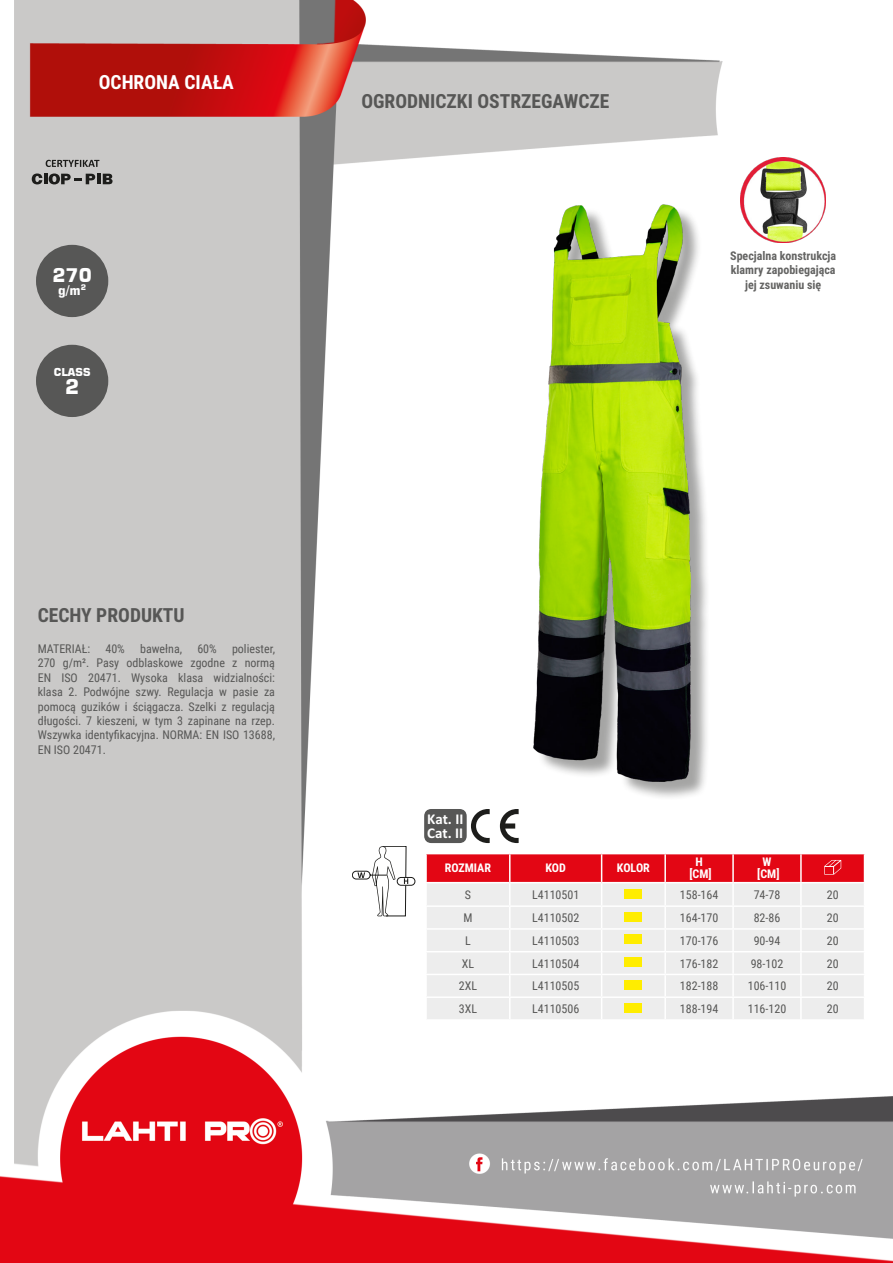
<style>
.page{position:relative;width:893px;height:1263px;background:#fff}
.page>*{position:absolute;margin:0;border:0;box-sizing:border-box;transform-origin:0 0}
.t1{font:700 20.1px "Square 721 BT";color:#fff}
.Lewo_bez_dzielenia{font:700 19.5px "Roboto Condensed";color:#575756}
.MateriaĹ__CECHY{font:700 19.5px "Roboto Condensed";color:#575756}
.Center{font:700 19.5px "Roboto Condensed";color:#fff}
.t2{font:700 18.75px "Square 721 BT";color:#fff}
.t3{font:700 15px/13.8px "Calibri Profix";color:#fff}
.t4{font:700 13.05px "Square 721 BT";color:#fff}
.Opisy{font:12px/14.4px "Roboto Condensed";color:#575756;text-align:justify}
.Center-2{font:12px "Roboto Condensed";color:#575756}
.Ĺšrodek{font:700 12px/14.4px "Roboto Condensed";color:#646463;text-align:center}
.Indeks{font:12px "Roboto Condensed";color:#575756}
.Tabelka_nagĹ_Ăłwek{font:700 12px "Roboto Condensed";color:#fff}
.Ĺšrodek__wymuszenie{font:700 12px "Roboto Condensed";color:#fff}
.Ĺšrodek_bez_dzieleni{font:700 12px "Roboto Condensed";letter-spacing:-.005em;color:#fff}
.t5{font:700 10.8px "Square 721 BT";letter-spacing:-.01em;color:#fff}
</style>
<div class="page">
<img style="left:0;top:0;width:893px;height:1263px">
<div style="left:36px;top:245px;width:72px;height:72px;background:#575756;border-radius:50%"></div>
<div style="left:36px;top:345px;width:72px;height:72px;background:#575756;border-radius:50%"></div>
<div style="left:537px;top:207px;width:174px;height:594px;background:#1d1d1b;opacity:.4"></div>
<img style="left:534px;top:204px;width:157px;height:577px">
<hr style="left:425px;top:854px;width:2px;height:28px;background:#fff">
<hr style="left:425px;top:883px;width:2px;height:22px;background:#fff">
<hr style="left:425px;top:907px;width:2px;height:21px;background:#fff">
<hr style="left:425px;top:930px;width:2px;height:21px;background:#fff">
<hr style="left:425px;top:952px;width:2px;height:22px;background:#fff">
<hr style="left:425px;top:975px;width:2px;height:21px;background:#fff">
<hr style="left:425px;top:998px;width:2px;height:21px;background:#fff">
<hr style="left:425px;top:853px;width:85px;height:1px;background:#fff">
<hr style="left:425px;top:882px;width:85px;height:1px;background:#fff">
<hr style="left:425px;top:905px;width:85px;height:2px;background:#fff">
<hr style="left:425px;top:928px;width:85px;height:2px;background:#fff">
<hr style="left:425px;top:951px;width:85px;height:1px;background:#fff">
<hr style="left:425px;top:974px;width:85px;height:1px;background:#fff">
<hr style="left:425px;top:996px;width:85px;height:2px;background:#fff">
<hr style="left:425px;top:1019px;width:85px;height:2px;background:#fff">
<hr style="left:510px;top:1019px;width:92px;height:2px;background:#fff">
<hr style="left:602px;top:1019px;width:63px;height:2px;background:#fff">
<hr style="left:665px;top:1019px;width:68px;height:2px;background:#fff">
<hr style="left:733px;top:1019px;width:68px;height:2px;background:#fff">
<hr style="left:801px;top:1019px;width:64px;height:2px;background:#fff">
<svg style="left:426px;top:853px;width:439px;height:166px;background:#ecc8ca"></svg>
<div style="left:625px;top:889px;width:17px;height:10px;background:#ffed00"></div>
<div style="left:625px;top:912px;width:17px;height:9px;background:#ffed00"></div>
<div style="left:625px;top:934px;width:17px;height:10px;background:#ffed00"></div>
<div style="left:625px;top:957px;width:17px;height:10px;background:#ffed00"></div>
<div style="left:625px;top:980px;width:17px;height:10px;background:#ffed00"></div>
<div style="left:625px;top:1003px;width:17px;height:10px;background:#ffed00"></div>
<div style="left:424px;top:809px;width:43px;height:34px;background:#575756;border-radius:7px"></div>
<svg style="left:500px;top:809px;width:19px;height:34px"></svg>
<svg style="left:471px;top:809px;width:19px;height:34px"></svg>
<svg style="left:32px;top:173px;width:10px;height:11px"></svg>
<hr style="left:44px;top:174px;width:4px;height:10px;background:#1d1d1b">
<hr style="left:97px;top:174px;width:4px;height:10px;background:#1d1d1b">
<svg style="left:103px;top:174px;width:10px;height:10px"></svg>
<svg style="left:46px;top:160px;width:53px;height:7px"></svg>
<svg style="left:49px;top:173px;width:46px;height:11px"></svg>
<div style="left:352px;top:871px;width:18px;height:8px;background:#fff;border:1px solid #1d1d1b;border-radius:4px"></div>
<svg style="left:358px;top:872px;width:7px;height:6px"></svg>
<svg style="left:397px;top:877px;width:18px;height:8px"></svg>
<svg style="left:372px;top:846px;width:36px;height:70px"></svg>
<img style="left:741px;top:157px;width:85px;height:85px">
<p class="Center" style="left:99px;top:69px;width:137px">OCHRONA CIAŁA</p>
<p class="t2" style="left:53px;top:263px;width:41px">270</p>
<p class="t4" style="left:58px;top:282px;width:29px">g/m<sup>2</sup></p>
<p class="t5" style="left:54px;top:365px;width:38px">CLASS</p>
<p class="t1" style="left:65px;top:375px;width:16px">2</p>
<p class="MateriaĹ__CECHY" style="left:38px;top:601px;width:148px">CECHY PRODUKTU</p>
<p class="Opisy" style="left:38px;top:641px;width:54px">MATERIAŁ:</p>
<p class="Opisy" style="left:105px;top:641px;width:21px">40%</p>
<p class="Opisy" style="left:140px;top:641px;width:43px">bawełna,</p>
<p class="Opisy" style="left:197px;top:641px;width:21px">60%</p>
<p class="Opisy" style="left:38px;top:641px;width:239px;text-indent:194px">poliester, 270 g/m². Pasy odblaskowe zgodne z normą EN ISO 20471. Wysoka klasa widzialności: klasa 2. Podwójne szwy. Regulacja w pasie za pomocą guzików i ściągacza. Szelki z regulacją długości. 7 kieszeni, w tym 3 zapinane na rzep.<br>Wszywka identyfikacyjna. NORMA: EN ISO 13688, EN ISO 20471.</p>
<p class="Lewo_bez_dzielenia" style="left:361px;top:88px;width:249px">OGRODNICZKI OSTRZEGAWCZE</p>
<p class="Ĺšrodek" style="left:730px;top:248px;width:108px">Specjalna konstrukcja klamry zapobiegająca jej zsuwaniu się</p>
<p class="t3" style="left:427px;top:811px;width:38px">Kat. II<br>Cat. II</p>
<p class="Tabelka_nagĹ_Ăłwek" style="left:445px;top:860px;width:48px">ROZMIAR</p>
<p class="Tabelka_nagĹ_Ăłwek" style="left:545px;top:860px;width:22px">KOD</p>
<p class="Ĺšrodek_bez_dzieleni" style="left:617px;top:860px;width:34px">KOLOR</p>
<p class="Ĺšrodek_bez_dzieleni" style="left:695px;top:854px;width:9px">H</p>
<p class="Ĺšrodek__wymuszenie" style="left:689px;top:866px;width:24px">[CM]</p>
<p class="Ĺšrodek_bez_dzieleni" style="left:762px;top:854px;width:10px">W</p>
<p class="Ĺšrodek__wymuszenie" style="left:757px;top:866px;width:24px">[CM]</p>
<p class="Center-2" style="left:465px;top:886px;width:8px">S</p>
<p class="Indeks" style="left:532px;top:886px;width:49px">L4110501</p>
<p class="Center-2" style="left:680px;top:886px;width:40px">158-164</p>
<p class="Center-2" style="left:754px;top:886px;width:28px">74-78</p>
<p class="Center-2" style="left:827px;top:886px;width:13px">20</p>
<p class="Center-2" style="left:463px;top:909px;width:11px">M</p>
<p class="Indeks" style="left:532px;top:909px;width:49px">L4110502</p>
<p class="Center-2" style="left:680px;top:909px;width:40px">164-170</p>
<p class="Center-2" style="left:754px;top:909px;width:28px">82-86</p>
<p class="Center-2" style="left:827px;top:909px;width:13px">20</p>
<p class="Center-2" style="left:465px;top:932px;width:7px">L</p>
<p class="Indeks" style="left:532px;top:932px;width:49px">L4110503</p>
<p class="Center-2" style="left:680px;top:932px;width:40px">170-176</p>
<p class="Center-2" style="left:754px;top:932px;width:28px">90-94</p>
<p class="Center-2" style="left:827px;top:932px;width:13px">20</p>
<p class="Center-2" style="left:462px;top:955px;width:14px">XL</p>
<p class="Indeks" style="left:532px;top:955px;width:49px">L4110504</p>
<p class="Center-2" style="left:680px;top:955px;width:40px">176-182</p>
<p class="Center-2" style="left:751px;top:955px;width:34px">98-102</p>
<p class="Center-2" style="left:827px;top:955px;width:13px">20</p>
<p class="Center-2" style="left:459px;top:978px;width:20px">2XL</p>
<p class="Indeks" style="left:532px;top:978px;width:49px">L4110505</p>
<p class="Center-2" style="left:680px;top:978px;width:40px">182-188</p>
<p class="Center-2" style="left:748px;top:978px;width:40px">106-110</p>
<p class="Center-2" style="left:827px;top:978px;width:13px">20</p>
<p class="Center-2" style="left:459px;top:1000px;width:20px">3XL</p>
<p class="Indeks" style="left:532px;top:1000px;width:49px">L4110506</p>
<p class="Center-2" style="left:680px;top:1000px;width:40px">188-194</p>
<p class="Center-2" style="left:748px;top:1000px;width:40px">116-120</p>
<p class="Center-2" style="left:827px;top:1000px;width:13px">20</p>
</div>
